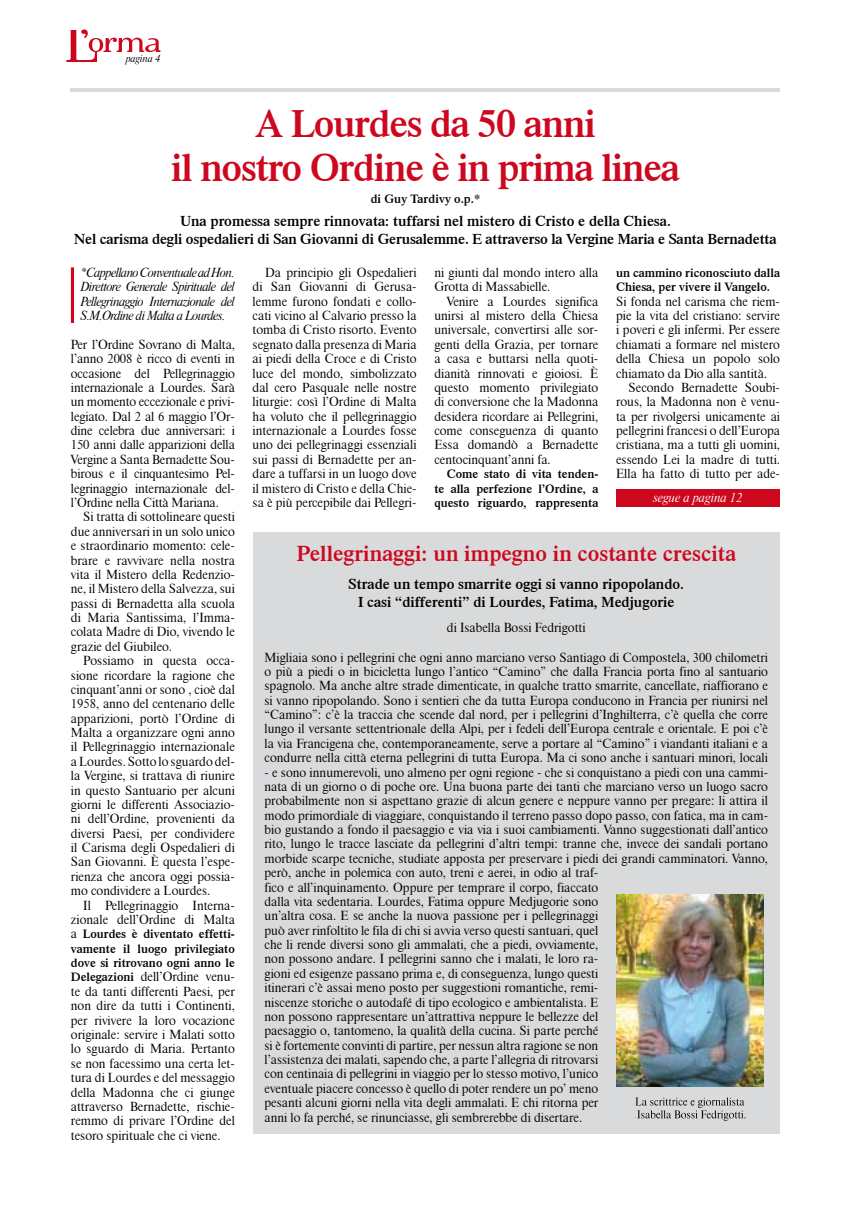
<style>
.page{position:relative;width:851px;height:1205px;background:#fff}
.page>*{position:absolute;margin:0;border:0;box-sizing:border-box;transform-origin:0 0}
.t1{font:600 40px/43.8px "Dutch 801 BT";letter-spacing:-.03em;color:#cd071e;text-align:center}
.t2{font:600 22.5px "Dutch 801 BT";color:#cd071e}
.t3{font:600 15px/18px "Dutch 801 BT";color:#000;text-align:center}
.t4{font:12.5px/14.4px "Dutch 801 BT Roman Headline";color:#000;text-align:justify}
.t5{font:600 12.5px/14.4px "Dutch 801 BT";color:#000;text-align:justify}
.t6{font:12.5px/14.4px "Dutch 801 BT Italic Headline";letter-spacing:-.04em;color:#000;text-align:justify}
.t7{font:12.5px "Dutch 801 BT Italic Headline";color:#fff}
.t8{font:10px "Dutch 801 BT Italic Headline";color:#000}
.s1{font-family:"Dutch 801 BT Roman Headline";font-weight:400}
.s2{font-family:"Dutch 801 BT";font-weight:600}
</style>
<div class="page">
<svg style="left:66px;top:29px;width:94px;height:33px"></svg>
<div style="left:253px;top:531px;width:526px;height:602px;background:#d9dadb"></div>
<hr style="left:71px;top:89px;width:709px;height:3px;background:#d9dadb">
<img style="left:616px;top:895px;width:147px;height:192px">
<hr style="left:71px;top:267px;width:3px;height:56px;background:#cd071e">
<div style="left:616px;top:489px;width:164px;height:18px;background:#cd071e"></div>
<svg style="left:634px;top:1097px;width:111px;height:24px"></svg>
<p class="t8" style="left:126px;top:52px;width:36px">pagina 4</p>
<h1 class="t1" style="left:171px;top:100px;width:510px">A Lourdes da 50 anni<br>il nostro Ordine è in prima linea</h1>
<p class="t5" style="left:370px;top:191px;width:111px">di Guy Tardivy o.p.*</p>
<p class="t3" style="left:74px;top:211px;width:703px">Una promessa sempre rinnovata: tuffarsi nel mistero di Cristo e della Chiesa.<br>Nel carisma degli ospedalieri di San Giovanni di Gerusalemme. E attraverso la Vergine Maria e Santa Bernadetta</p>
<p class="t6" style="left:81px;top:265px;width:155px">*Cappellano Conventuale ad Hon.<br>Direttore Generale Spirituale del Pellegrinaggio Internazionale del S.M.Ordine di Malta a Lourdes.</p>
<p class="t4" style="left:71px;top:337px;width:165px">Per l’Ordine Sovrano di Malta, l’anno 2008 è ricco di eventi in occasione del Pellegrinaggio internazionale a Lourdes. Sarà un momento eccezionale e privi&shy;legiato. Dal 2 al 6 maggio l’Or&shy;dine celebra due anniversari: i 150 anni dalle apparizioni della Vergine a Santa Bernadette Sou&shy;birous e il cinquantesimo Pel&shy;legrinaggio internazionale del&shy;l’Ordine nella Città Mariana.</p>
<p class="t4" style="left:71px;top:510px;width:165px;text-indent:12px">Si tratta di sottolineare questi due anniversari in un solo unico e straordinario momento: cele&shy;brare e ravvivare nella nostra vita il Mistero della Redenzio&shy;ne, il Mistero della Salvezza, sui passi di Bernadetta alla scuola di Maria Santissima, l’Imma&shy;colata Madre di Dio, vivendo le grazie del Giubileo.</p>
<p class="t4" style="left:71px;top:653px;width:165px;text-indent:12px">Possiamo in questa occa&shy;sione ricordare la ragione che cinquant’anni or sono , cioè dal 1958, anno del centenario delle apparizioni, portò l’Ordine di Malta a organizzare ogni anno il Pellegrinaggio internazionale a Lourdes. Sotto lo sguardo del&shy;la Vergine, si trattava di riunire in questo Santuario per alcuni giorni le differenti Associazio&shy;ni dell’Ordine, provenienti da diversi Paesi, per condividere il Carisma degli Ospedalieri di San Giovanni. È questa l’espe&shy;rienza che ancora oggi possia&shy;mo condividere a Lourdes.</p>
<p class="t4" style="left:71px;top:898px;width:165px;text-align:right">Il Pellegrinaggio Interna&shy;zionale dell’Ordine di Malta</p>
<p class="t5" style="left:71px;top:926px;width:165px"><span class="s1">a</span> Lourdes è diventato effetti&shy;vamente il luogo privilegiato dove si ritrovano ogni anno le</p>
<p class="t4" style="left:71px;top:970px;width:165px"><span class="s2">Delegazioni</span> dell’Ordine venu&shy;te da tanti differenti Paesi, per non dire da tutti i Continenti, per rivivere la loro vocazione originale: servire i Malati sotto lo sguardo di Maria. Pertanto se non facessimo una certa let&shy;tura di Lourdes e del messaggio della Madonna che ci giunge attraverso Bernadette, rischie&shy;remmo di privare l’Ordine del tesoro spirituale che ci viene.</p>
<p class="t4" style="left:252px;top:265px;width:165px;text-indent:12px">Da principio gli Ospedalieri di San Giovanni di Gerusa&shy;lemme furono fondati e collo&shy;cati vicino al Calvario presso la tomba di Cristo risorto. Evento segnato dalla presenza di Maria ai piedi della Croce e di Cristo luce del mondo, simbolizzato dal cero Pasquale nelle nostre liturgie: così l’Ordine di Malta ha voluto che il pellegrinaggio internazionale a Lourdes fosse uno dei pellegrinaggi essenziali sui passi di Bernadette per an&shy;dare a tuffarsi in un luogo dove il mistero di Cristo e della Chie&shy;sa è più percepibile dai Pellegri-</p>
<p class="t4" style="left:434px;top:265px;width:165px">ni giunti dal mondo intero alla<br>Grotta di Massabielle.</p>
<p class="t5" style="left:616px;top:265px;width:165px">un cammino riconosciuto dalla<br>Chiesa, per vivere il Vangelo.</p>
<p class="t4" style="left:616px;top:294px;width:165px">Si fonda nel carisma che riem&shy;pie la vita del cristiano: servire i poveri e gli infermi. Per essere chiamati a formare nel mistero della Chiesa un popolo solo chiamato da Dio alla santità.</p>
<p class="t4" style="left:616px;top:380px;width:165px;text-indent:12px">Secondo Bernadette Soubi&shy;rous, la Madonna non è venu&shy;ta per rivolgersi unicamente ai pellegrini francesi o dell’Europa cristiana, ma a tutti gli uomini, essendo Lei la madre di tutti.<br>Ella ha fatto di tutto per ade-</p>
<p class="t7" style="left:653px;top:489px;width:91px">segue a pagina 12</p>
<p class="t4" style="left:434px;top:294px;width:165px;text-indent:12px">Venire a Lourdes significa unirsi al mistero della Chiesa universale, convertirsi alle sor&shy;genti della Grazia, per tornare a casa e buttarsi nella quoti&shy;dianità rinnovati e gioiosi. È questo momento privilegiato di conversione che la Madonna desidera ricordare ai Pellegrini, come conseguenza di quanto Essa domandò a Bernadette centocinquant’anni fa.</p>
<p class="t5" style="left:434px;top:466px;width:165px;text-indent:12px">Come stato di vita tenden&shy;te alla perfezione l’Ordine, a questo riguardo, rappresenta</p>
<h2 class="t2" style="left:296px;top:539px;width:441px">Pellegrinaggi: un impegno in costante crescita</h2>
<p class="t3" style="left:348px;top:575px;width:337px">Strade un tempo smarrite oggi si vanno ripopolando.<br>I casi “differenti” di Lourdes, Fatima, Medjugorie</p>
<p class="t4" style="left:447px;top:620px;width:140px">di Isabella Bossi Fedrigotti</p>
<p class="t4" style="left:264px;top:650px;width:505px">Migliaia sono i pellegrini che ogni anno marciano verso Santiago di Compostela, 300 chilometri o più a piedi o in bicicletta lungo l’antico “Camino” che dalla Francia porta fino al santuario spagnolo. Ma anche altre strade dimenticate, in qualche tratto smarrite, cancellate, riaffiorano e si vanno ripopolando. Sono i sentieri che da tutta Europa conducono in Francia per riunirsi nel “Camino”: c’è la traccia che scende dal nord, per i pellegrini d’Inghilterra, c’è quella che corre lungo il versante settentrionale della Alpi, per i fedeli dell’Europa centrale e orientale. E poi c’è la via Francigena che, contemporaneamente, serve a portare al “Camino” i viandanti italiani e a condurre nella città eterna pellegrini di tutta Europa. Ma ci sono anche i santuari minori, locali</p>
<p class="t4" style="left:264px;top:765px;width:505px;text-align:left">- e sono innumerevoli, uno almeno per ogni regione - che si conquistano a piedi con una cammi&shy;nata di un giorno o di poche ore. Una buona parte dei tanti che marciano verso un luogo sacro probabilmente non si aspettano grazie di alcun genere e neppure vanno per pregare: li attira il modo primordiale di viaggiare, conquistando il terreno passo dopo passo, con fatica, ma in cam&shy;bio gustando a fondo il paesaggio e via via i suoi cambiamenti. Vanno suggestionati dall’antico rito, lungo le tracce lasciate da pellegrini d’altri tempi: tranne che, invece dei sandali portano morbide scarpe tecniche, studiate apposta per preservare i piedi dei grandi camminatori. Vanno, però, anche in polemica con auto, treni e aerei, in odio al traf-<br>fico e all’inquinamento. Oppure per temprare il corpo, fiaccato<br>dalla vita sedentaria. Lourdes, Fatima oppure Medjugorie sono<br>un’altra cosa. E se anche la nuova passione per i pellegrinaggi<br>può aver rinfoltito le fila di chi si avvia verso questi santuari, quel<br>che li rende diversi sono gli ammalati, che a piedi, ovviamente,<br>non possono andare. I pellegrini sanno che i malati, le loro ra-<br>gioni ed esigenze passano prima e, di conseguenza, lungo questi<br>itinerari c’è assai meno posto per suggestioni romantiche, remi-<br>niscenze storiche o autodafé di tipo ecologico e ambientalista. E<br>non possono rappresentare un’attrattiva neppure le bellezze del<br>paesaggio o, tantomeno, la qualità della cucina. Si parte perché<br>si è fortemente convinti di partire, per nessun altra ragione se non<br>l’assistenza dei malati, sapendo che, a parte l’allegria di ritrovarsi<br>con centinaia di pellegrini in viaggio per lo stesso motivo, l’unico<br>eventuale piacere concesso è quello di poter rendere un po’ meno<br>pesanti alcuni giorni nella vita degli ammalati. E chi ritorna per<br>anni lo fa perché, se rinunciasse, gli sembrerebbe di disertare.</p>
</div>
